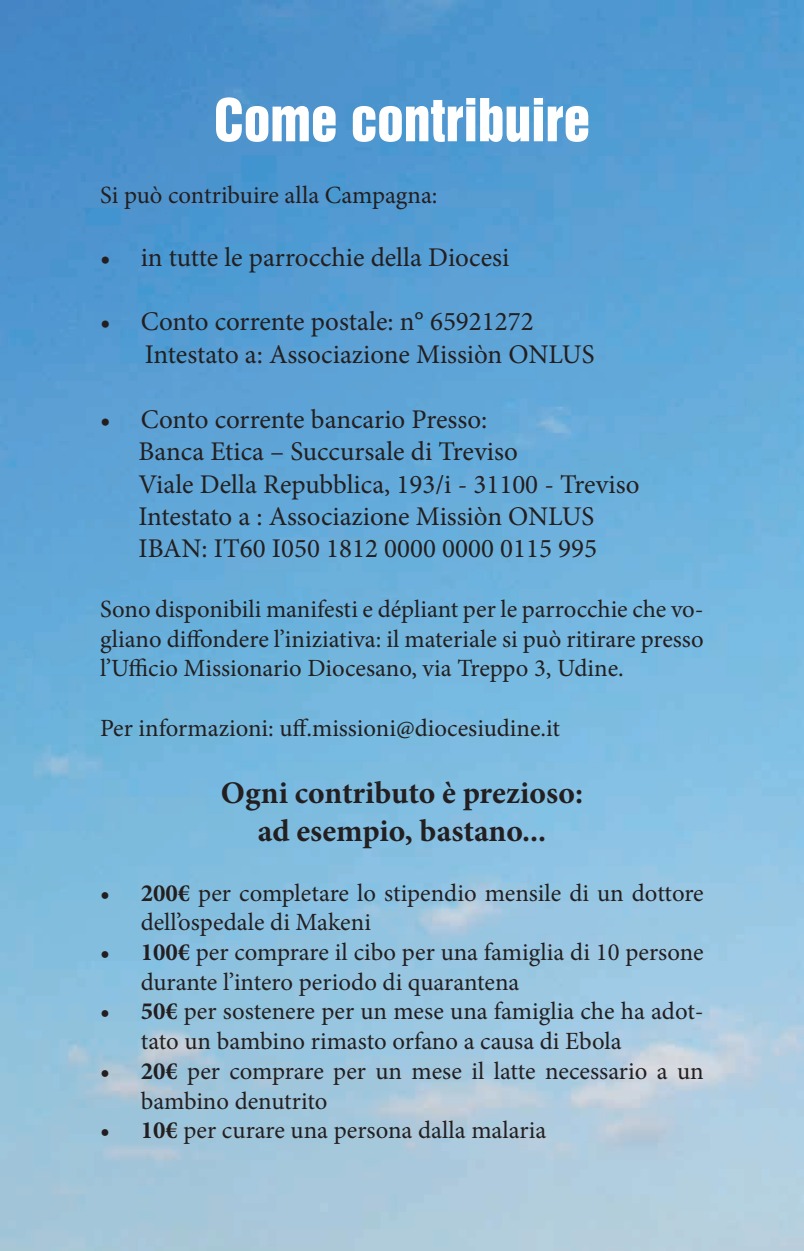
<style>
.page{position:relative;width:804px;height:1251px;background:#fff}
.page>*{position:absolute;margin:0;border:0;box-sizing:border-box;transform-origin:0 0}
.t1{font:54px "Swiss 921 BT Regular A";color:#fff}
.t2{font:700 31.5px/37.8px "Minion Pro";color:#231f20;text-align:center}
.t3{font:27px/32.4px "Minion Pro";color:#231f20}
.t4{font:24.75px/29.7px "Minion Pro";color:#231f20}
.s1{font-weight:700}
</style>
<div class="page">
<img style="left:0;top:0;width:804px;height:1250px">
<h1 class="t1" style="left:214px;top:85px;width:377px">Come contribuire</h1>
<p class="t4" style="left:100px;top:181px;width:339px">Si può contribuire alla Campagna:</p>
<p class="t3" style="left:100px;top:241px;width:410px">• in tutte le parrocchie della Diocesi</p>
<p class="t3" style="left:145px;top:305px;width:451px;text-indent:-45px">• Conto corrente postale: n° 65921272<br>Intestato a: Associazione Missiòn ONLUS</p>
<p class="t3" style="left:138px;top:403px;width:502px;text-indent:-38px">• Conto corrente bancario Presso:<br>Banca Etica – Succursale di Treviso<br>Viale Della Repubblica, 193/i - 31100 - Treviso Intestato a : Associazione Missiòn ONLUS IBAN: IT60 I050 1812 0000 0000 0115 995</p>
<p class="t4" style="left:100px;top:594px;width:605px;text-align:justify">Sono disponibili manifesti e dépliant per le parrocchie che vo&shy;gliano diffondere l’iniziativa: il materiale si può ritirare presso l’Ufficio Missionario Diocesano, via Treppo 3, Udine.</p>
<p class="t4" style="left:100px;top:713px;width:461px">Per informazioni: uff.missioni@diocesiudine.it</p>
<p class="t2" style="left:221px;top:773px;width:363px">Ogni contributo è prezioso: ad esempio, bastano...</p>
<p class="t4" style="left:141px;top:877px;width:564px;text-indent:-40px"><span class="s1">• 200€</span> per completare lo stipendio mensile di un dottore dell’ospedale di Makeni</p>
<p class="t4" style="left:141px;top:937px;width:564px;text-indent:-40px"><span class="s1">• 100€</span> per comprare il cibo per una famiglia di 10 persone durante l’intero periodo di quarantena</p>
<p class="t4" style="left:141px;top:996px;width:564px;text-indent:-40px"><span class="s1">• 50€</span> per sostenere per un mese una famiglia che ha adot&shy;tato un bambino rimasto orfano a causa di Ebola</p>
<p class="t4" style="left:141px;top:1055px;width:564px;text-indent:-40px"><span class="s1">• 20€</span> per comprare per un mese il latte necessario a un bambino denutrito</p>
<p class="t4" style="left:100px;top:1115px;width:448px"><span class="s1">• 10€</span> per curare una persona dalla malaria</p>
</div>
